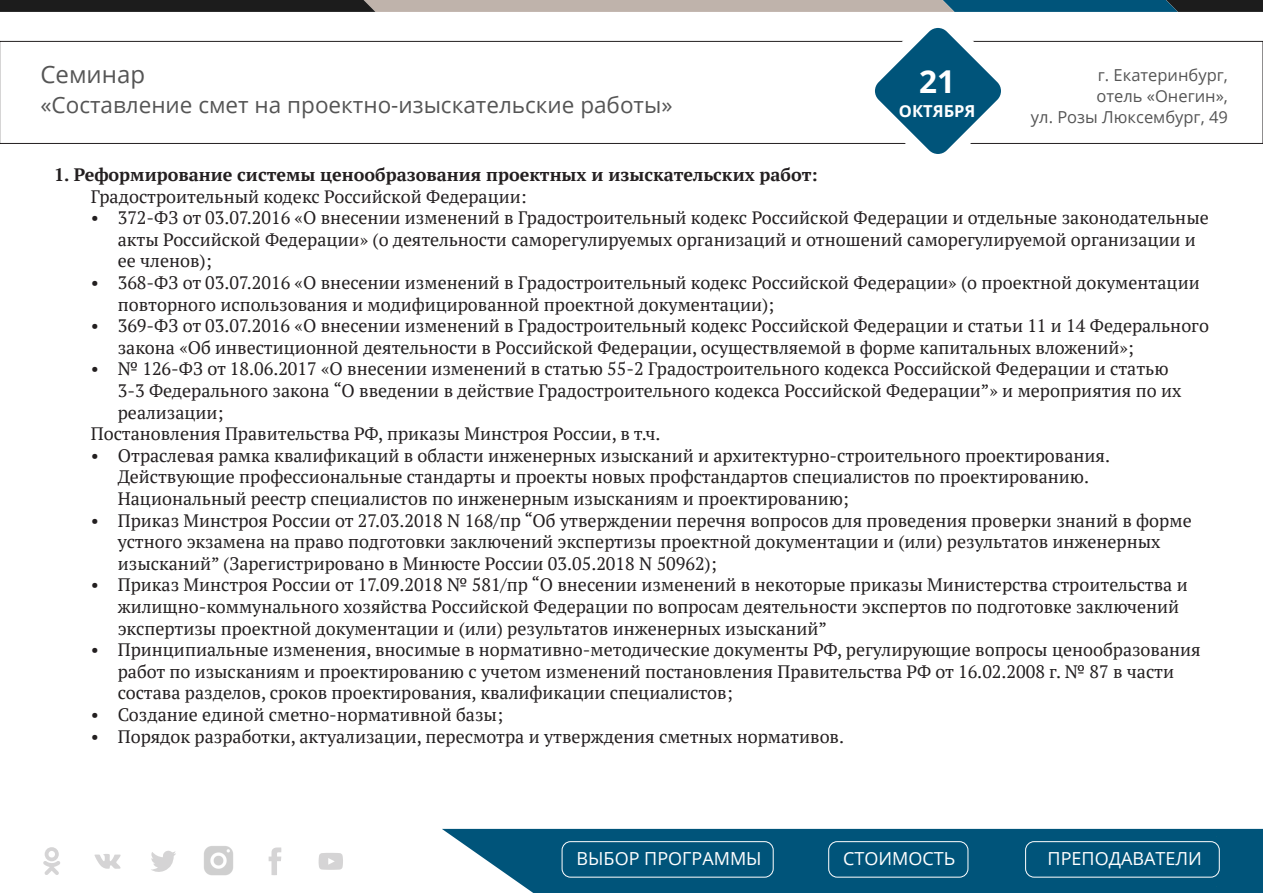
<style>
.page{position:relative;width:1263px;height:893px;background:#fff}
.page>*{position:absolute;margin:0;border:0;box-sizing:border-box;transform-origin:0 0}
.Стиль_абзаца_2{font:700 31.5px "Open Sans";color:#fff}
.Стиль_абзаца_2-2{font:24px "Open Sans";color:#555}
.Стиль_абзаца_2-3{font:22.5px "Open Sans";color:#555}
.t1{font:18px/21.6px "PT Serif";color:#231f20}
.t2{font:700 18px "PT Serif";color:#231f20}
.t3{font:18px "Open Sans";color:#fff}
.Стиль_абзаца_2-4{font:16.5px "Open Sans";color:#555}
.Стиль_абзаца_2-5{font:700 16.5px "Open Sans";color:#fff}
</style>
<div class="page">
<svg style="left:442px;top:829px;width:821px;height:64px;background:#115f82"></svg>
<img style="left:1216px;top:836px;width:1px;height:50px">
<div style="left:562px;top:841px;width:211px;height:36px;border:1px solid #fff;border-radius:9px"></div>
<svg style="left:43px;top:847px;width:17px;height:28px"></svg>
<svg style="left:94px;top:854px;width:27px;height:15px"></svg>
<svg style="left:151px;top:850px;width:25px;height:22px"></svg>
<svg style="left:268px;top:847px;width:14px;height:28px"></svg>
<svg style="left:318px;top:853px;width:25px;height:17px"></svg>
<img style="left:204px;top:846px;width:29px;height:30px">
<div style="left:828px;top:841px;width:140px;height:36px;border:1px solid #fff;border-radius:9px"></div>
<svg style="left:0;top:0;width:1263px;height:154px"></svg>
<div style="left:1025px;top:841px;width:195px;height:36px;border:1px solid #fff;border-radius:9px"></div>
<p class="Стиль_абзаца_2-2" style="left:40px;top:61px;width:106px">Семинар</p>
<p class="Стиль_абзаца_2-3" style="left:40px;top:92px;width:634px">«Составление смет на проектно-изыскательские работы»</p>
<p class="Стиль_абзаца_2" style="left:919px;top:59px;width:37px">21</p>
<p class="Стиль_абзаца_2-5" style="left:899px;top:99px;width:78px">ОКТЯБРЯ</p>
<p class="Стиль_абзаца_2-4" style="left:1098px;top:66px;width:132px">г. Екатеринбург,</p>
<p class="Стиль_абзаца_2-4" style="left:1096px;top:87px;width:133px">отель «Онегин»,</p>
<p class="Стиль_абзаца_2-4" style="left:1031px;top:108px;width:198px">ул. Розы Люксембург, 49</p>
<p class="t2" style="left:54px;top:162px;width:765px">1. Реформирование системы ценообразования проектных и изыскательских работ:</p>
<p class="t1" style="left:91px;top:185px;width:437px">Градостроительный кодекс Российской Федерации:</p>
<p class="t1" style="left:118px;top:207px;width:1092px;text-indent:-27px">• 372-ФЗ от 03.07.2016 «О внесении изменений в Градостроительный кодекс Российской Федерации и отдельные законодательные акты Российской Федерации» (о деятельности саморегулируемых организаций и отношений саморегулируемой организации и ее членов);</p>
<p class="t1" style="left:118px;top:272px;width:1083px;text-indent:-27px">• 368-ФЗ от 03.07.2016 «О внесении изменений в Градостроительный кодекс Российской Федерации» (о проектной документации повторного использования и модифицированной проектной документации);</p>
<p class="t1" style="left:118px;top:315px;width:1093px;text-indent:-27px">• 369-ФЗ от 03.07.2016 «О внесении изменений в Градостроительный кодекс Российской Федерации и статьи 11 и 14 Федерального закона «Об инвестиционной деятельности в Российской Федерации, осуществляемой в форме капитальных вложений»;</p>
<p class="t1" style="left:118px;top:358px;width:1065px;text-indent:-27px">• № 126-ФЗ от 18.06.2017 «О внесении изменений в статью 55-2 Градостроительного кодекса Российской Федерации и статью<br>3-3 Федерального закона “О введении в действие Градостроительного кодекса Российской Федерации”» и мероприятия по их реализации;</p>
<p class="t1" style="left:91px;top:423px;width:571px">Постановления Правительства РФ, приказы Минстроя России, в т.ч.</p>
<p class="t1" style="left:118px;top:444px;width:994px;text-indent:-27px">• Отраслевая рамка квалификаций в области инженерных изысканий и архитектурно-строительного проектирования.<br>Действующие профессиональные стандарты и проекты новых профстандартов специалистов по проектированию.<br>Национальный реестр специалистов по инженерным изысканиям и проектированию;</p>
<p class="t1" style="left:118px;top:509px;width:1075px;text-indent:-27px">• Приказ Минстроя России от 27.03.2018 N 168/пр “Об утверждении перечня вопросов для проведения проверки знаний в форме устного экзамена на право подготовки заключений экспертизы проектной документации и (или) результатов инженерных изысканий” (Зарегистрировано в Минюсте России 03.05.2018 N 50962);</p>
<p class="t1" style="left:118px;top:574px;width:1071px;text-indent:-27px">• Приказ Минстроя России от 17.09.2018 № 581/пр “О внесении изменений в некоторые приказы Министерства строительства и жилищно-коммунального хозяйства Российской Федерации по вопросам деятельности экспертов по подготовке заключений экспертизы проектной документации и (или) результатов инженерных изысканий”</p>
<p class="t1" style="left:118px;top:639px;width:1084px;text-indent:-27px">• Принципиальные изменения, вносимые в нормативно-методические документы РФ, регулирующие вопросы ценообразования работ по изысканиям и проектированию с учетом изменений постановления Правительства РФ от 16.02.2008 г. № 87 в части состава разделов, сроков проектирования, квалификации специалистов;</p>
<p class="t1" style="left:91px;top:704px;width:414px">• Создание единой сметно-нормативной базы;</p>
<p class="t1" style="left:91px;top:725px;width:755px">• Порядок разработки, актуализации, пересмотра и утверждения сметных нормативов.</p>
<p class="t3" style="left:577px;top:848px;width:187px">ВЫБОР ПРОГРАММЫ</p>
<p class="t3" style="left:843px;top:848px;width:114px">СТОИМОСТЬ</p>
<p class="t3" style="left:1047px;top:848px;width:156px">ПРЕПОДАВАТЕЛИ</p>
</div>
